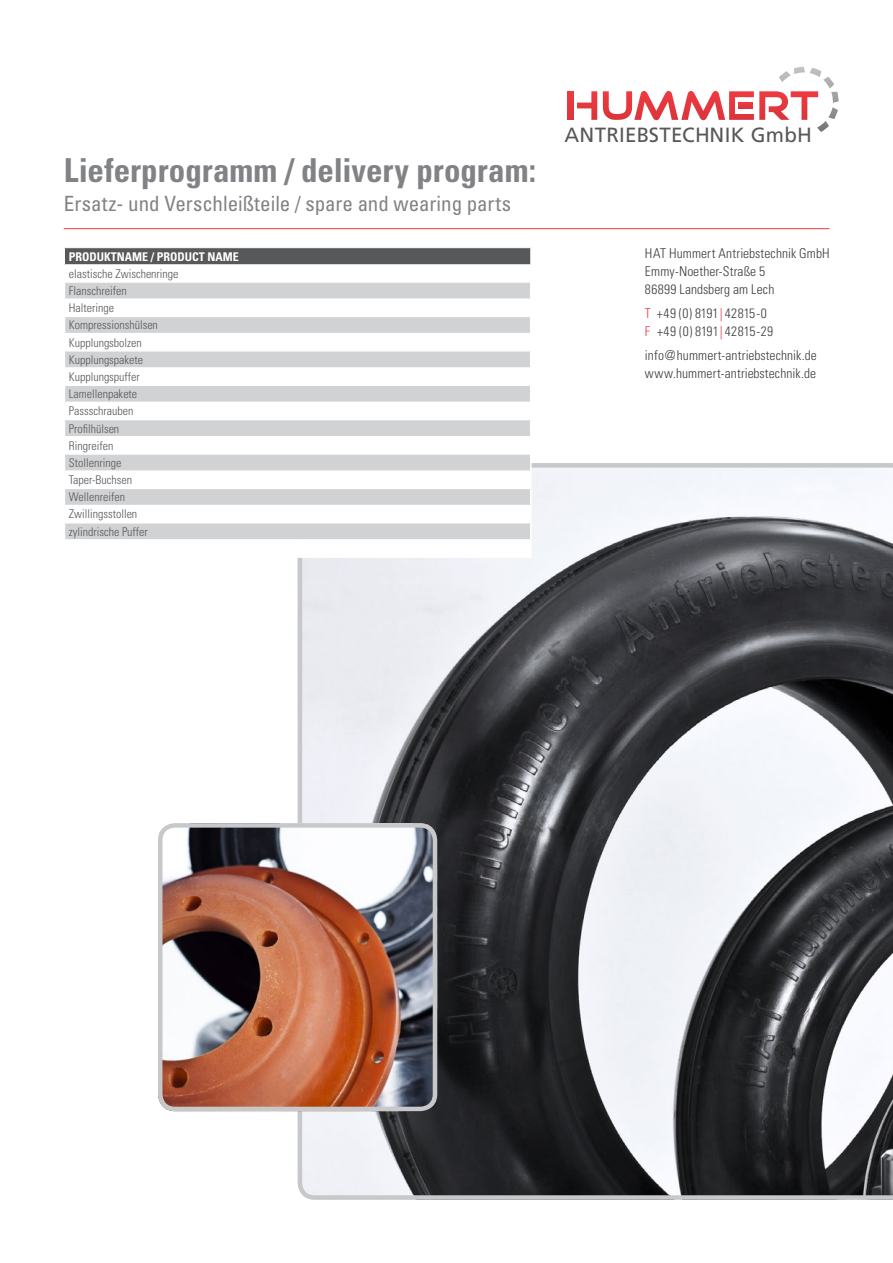
<style>
.page{position:relative;width:893px;height:1263px;background:#fff}
.page>*{position:absolute;margin:0;border:0;box-sizing:border-box;transform-origin:0 0}
.Headline{font:700 condensed 33px "Univers LT Std";color:#808285}
.Headline-2{font:condensed 21px "Univers LT Std";letter-spacing:-.005em;color:#808285}
.t1{font:20.55px "Frutiger";letter-spacing:.01em;color:#57585a}
.t2{font:300 condensed 13.5px/18px "Univers";letter-spacing:.01em;color:#3e3e3f}
.Tabelle_Inhalt{font:300 condensed 12px "Univers LT Std";color:#57585a}
.Tabelle_Kopfzeile{font:700 condensed 12px "Univers LT Std";color:#fff}
.s1{color:#ee3a41}
</style>
<div class="page">
<svg style="left:298px;top:463px;width:595px;height:737px"></svg>
<div style="left:568px;top:91px;width:6px;height:29px;background:#e4373e"></div>
<svg style="left:577px;top:91px;width:20px;height:29px"></svg>
<svg style="left:603px;top:67px;width:236px;height:65px"></svg>
<img style="left:163px;top:823px;width:274px;height:288px">
<div style="left:158px;top:823px;width:279px;height:288px;border:4px solid #c7c8ca;border-radius:15px"></div>
<div style="left:64px;top:248px;width:467px;height:17px;background:#57585a"></div>
<svg style="left:298px;top:541px;width:232px;height:15px"></svg>
<svg style="left:65px;top:283px;width:465px;height:256px;fill:#d5d6d8"></svg>
<hr style="left:64px;top:298px;width:467px;height:2px;background:#fff">
<hr style="left:64px;top:316px;width:467px;height:1px;background:#fff">
<hr style="left:64px;top:333px;width:467px;height:1px;background:#fff">
<hr style="left:64px;top:350px;width:467px;height:2px;background:#fff">
<hr style="left:64px;top:367px;width:467px;height:2px;background:#fff">
<hr style="left:64px;top:384px;width:467px;height:2px;background:#fff">
<hr style="left:64px;top:402px;width:467px;height:1px;background:#fff">
<hr style="left:64px;top:419px;width:467px;height:1px;background:#fff">
<hr style="left:64px;top:436px;width:467px;height:1px;background:#fff">
<hr style="left:64px;top:453px;width:467px;height:2px;background:#fff">
<hr style="left:64px;top:470px;width:467px;height:2px;background:#fff">
<hr style="left:64px;top:488px;width:467px;height:1px;background:#fff">
<hr style="left:64px;top:505px;width:467px;height:1px;background:#fff">
<hr style="left:64px;top:522px;width:467px;height:1px;background:#fff">
<hr style="left:64px;top:539px;width:467px;height:2px;background:#fff">
<hr style="left:64px;top:556px;width:467px;height:2px;background:#fff">
<svg style="left:64px;top:248px;width:1px;height:16px"></svg>
<svg style="left:530px;top:248px;width:1px;height:308px"></svg>
<hr style="left:64px;top:264px;width:467px;height:1px;background:#fff">
<hr style="left:64px;top:228px;width:765px;height:1px;background:#ee3a41">
<p class="Headline" style="left:64px;top:150px;width:474px">Lieferprogramm / delivery program:</p>
<p class="Headline-2" style="left:64px;top:190px;width:449px">Ersatz- und Verschleißteile / spare and wearing parts</p>
<p class="Tabelle_Kopfzeile" style="left:69px;top:249px;width:172px">PRODUKTNAME / PRODUCT NAME</p>
<p class="Tabelle_Inhalt" style="left:69px;top:266px;width:111px">elastische Zwischenringe</p>
<p class="Tabelle_Inhalt" style="left:69px;top:283px;width:59px">Flanschreifen</p>
<p class="Tabelle_Inhalt" style="left:69px;top:301px;width:47px">Halteringe</p>
<p class="Tabelle_Inhalt" style="left:69px;top:318px;width:91px">Kompressionshülsen</p>
<p class="Tabelle_Inhalt" style="left:69px;top:335px;width:75px">Kupplungsbolzen</p>
<p class="Tabelle_Inhalt" style="left:69px;top:352px;width:76px">Kupplungspakete</p>
<p class="Tabelle_Inhalt" style="left:69px;top:369px;width:73px">Kupplungspuffer</p>
<p class="Tabelle_Inhalt" style="left:69px;top:387px;width:70px">Lamellenpakete</p>
<p class="Tabelle_Inhalt" style="left:69px;top:404px;width:66px">Passschrauben</p>
<p class="Tabelle_Inhalt" style="left:69px;top:421px;width:52px">Profilhülsen</p>
<p class="Tabelle_Inhalt" style="left:69px;top:438px;width:46px">Ringreifen</p>
<p class="Tabelle_Inhalt" style="left:69px;top:455px;width:54px">Stollenringe</p>
<p class="Tabelle_Inhalt" style="left:69px;top:473px;width:65px">Taper-Buchsen</p>
<p class="Tabelle_Inhalt" style="left:69px;top:490px;width:58px">Wellenreifen</p>
<p class="Tabelle_Inhalt" style="left:69px;top:507px;width:70px">Zwillingsstollen</p>
<p class="Tabelle_Inhalt" style="left:69px;top:524px;width:81px">zylindrische Puffer</p>
<p class="t1" style="left:565px;top:123px;width:249px">ANTRIEBSTECHNIK GmbH</p>
<p class="t2" style="left:645px;top:244px;width:186px">HAT Hummert Antriebstechnik GmbH<br>Emmy-Noether-Straße 5<br>86899 Landsberg am Lech</p>
<p class="t2" style="left:645px;top:304px;width:130px"><span class="s1">T</span> +49 (0) 8191<span class="s1">|</span>42815-0<br><span class="s1">F</span> +49 (0) 8191<span class="s1">|</span> 42815-29</p>
<p class="t2" style="left:645px;top:347px;width:174px">info@hummert-antriebstechnik.de www.hummert-antriebstechnik.de</p>
</div>
